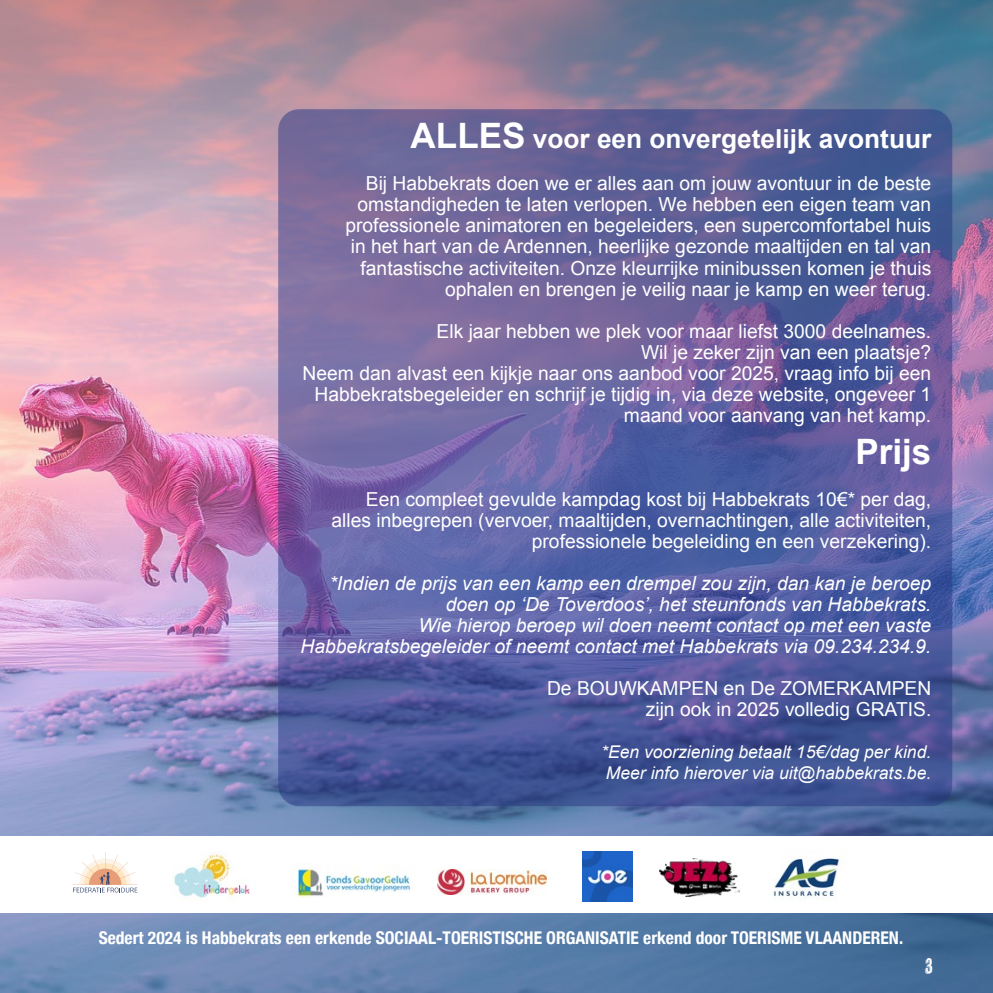
<style>
.page{position:relative;width:993px;height:993px;background:#fff}
.page>*{position:absolute;margin:0;border:0;box-sizing:border-box;transform-origin:0 0}
.t1{font:700 35px "Arial";color:#fff}
.t2{font:700 26.25px "Arial";color:#fff}
.t3{font:21px "Cheap Pine";color:#fff}
.t4{font:19.25px/21px "Arial";color:#fff;text-align:right}
.t5{font:italic 19.25px/21px "Arial";color:#fff;text-align:right}
.t6{font:700 condensed 17.5px "Helvetica Neue";color:#fff}
.t7{font:italic 17.5px/21px "Arial";color:#fff}
.s1{font-size:35px}
</style>
<div class="page">
<img style="left:0;top:0;width:992px;height:992px">
<svg style="left:278px;top:109px;width:673px;height:697px;background:#5d5f9d"></svg>
<div style="left:0;top:836px;width:992px;height:76px;background:#fff"></div>
<svg style="left:73px;top:852px;width:65px;height:40px"></svg>
<img style="left:174px;top:854px;width:76px;height:44px">
<img style="left:297px;top:868px;width:114px;height:28px">
<img style="left:437px;top:869px;width:110px;height:25px">
<img style="left:582px;top:851px;width:50px;height:50px">
<img style="left:659px;top:858px;width:80px;height:38px">
<img style="left:773px;top:858px;width:67px;height:41px">
<h2 class="t2" style="left:410px;top:122px;width:522px"><span class="s1">ALLES</span> voor een onvergetelijk avontuur</h2>
<p class="t4" style="left:345px;top:173px;width:587px">Bij Habbekrats doen we er alles aan om jouw avontuur in de beste omstandigheden te laten verlopen. We hebben een eigen team van professionele animatoren en begeleiders, een supercomfortabel huis in het hart van de Ardennen, heerlijke gezonde maaltijden en tal van fantastische activiteiten. Onze kleurrijke minibussen komen je thuis ophalen en brengen je veilig naar je kamp en weer terug.</p>
<p class="t4" style="left:302px;top:320px;width:630px">Elk jaar hebben we plek voor maar liefst 3000 deelnames.<br>Wil je zeker zijn van een plaatsje?<br>Neem dan alvast een kijkje naar ons aanbod voor 2025, vraag info bij een Habbekratsbegeleider en schrijf je tijdig in, via deze website, ongeveer 1 maand voor aanvang van het kamp.</p>
<h1 class="t1" style="left:855px;top:428px;width:77px">Prijs</h1>
<p class="t4" style="left:331px;top:488px;width:601px">Een compleet gevulde kampdag kost bij Habbekrats 10€* per dag, alles inbegrepen (vervoer, maaltijden, overnachtingen, alle activiteiten, professionele begeleiding en een verzekering).</p>
<p class="t5" style="left:300px;top:572px;width:632px">*Indien de prijs van een kamp een drempel zou zijn, dan kan je beroep doen op ‘De Toverdoos’, het steunfonds van Habbekrats.<br>Wie hierop beroep wil doen neemt contact op met een vaste Habbekratsbegeleider of neemt contact met Habbekrats via 09.234.234.9.</p>
<p class="t4" style="left:547px;top:677px;width:386px">De BOUWKAMPEN en De ZOMERKAMPEN zijn ook in 2025 volledig GRATIS.</p>
<p class="t7" style="left:601px;top:741px;width:331px">*Een voorziening betaalt 15€/dag per kind.<br>Meer info hierover via uit@habbekrats.be.</p>
<p class="t6" style="left:99px;top:923px;width:805px">Sedert 2024 is Habbekrats een erkende SOCIAAL-TOERISTISCHE ORGANISATIE erkend door TOERISME VLAANDEREN.</p>
<p class="t3" style="left:924px;top:953px;width:10px">3</p>
</div>
